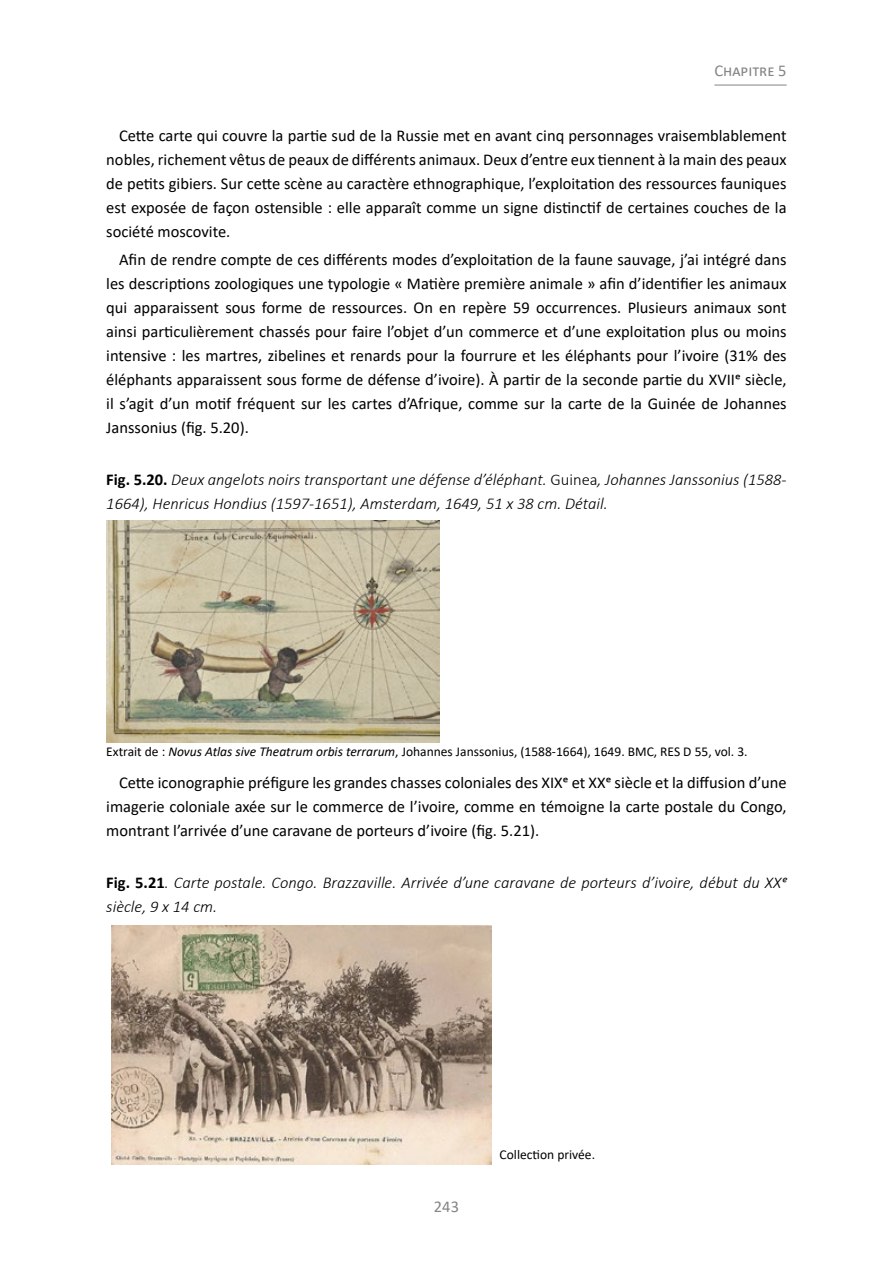
<style>
.page{position:relative;width:893px;height:1263px;background:#fff}
.page>*{position:absolute;margin:0;border:0;box-sizing:border-box;transform-origin:0 0}
.t1{font:16.5px/24px "Calibri";color:#000;text-align:justify}
.t2{font:italic 300 16.5px/24px "Calibri";color:#000}
.t3{font:16.5px "Calibri";color:#848686}
.t4{font:13.5px "Calibri";color:#000}
.s1{font-weight:700;font-style:normal}
.s2{font-style:normal}
.s3{font-style:italic}
</style>
<div class="page">
<hr style="left:714px;top:85px;width:73px;height:1px;background:#848686">
<img style="left:106px;top:521px;width:333px;height:221px">
<img style="left:112px;top:925px;width:380px;height:239px">
<p class="t3" style="left:714px;top:59px;width:74px">Chapitre 5</p>
<p class="t1" style="left:106px;top:123px;width:682px;text-indent:13px">Cette carte qui couvre la partie sud de la Russie met en avant cinq personnages vraisemblablement nobles, richement vêtus de peaux de différents animaux. Deux d’entre eux tiennent à la main des peaux de petits gibiers. Sur cette scène au caractère ethnographique, l’exploitation des ressources fauniques est exposée de façon ostensible : elle apparaît comme un signe distinctif de certaines couches de la société moscovite.</p>
<p class="t1" style="left:106px;top:247px;width:682px;text-indent:13px">Afin de rendre compte de ces différents modes d’exploitation de la faune sauvage, j’ai intégré dans les descriptions zoologiques une typologie « Matière première animale » afin d’identifier les animaux qui apparaissent sous forme de ressources. On en repère 59 occurrences. Plusieurs animaux sont ainsi particulièrement chassés pour faire l’objet d’un commerce et d’une exploitation plus ou moins intensive : les martres, zibelines et renards pour la fourrure et les éléphants pour l’ivoire (31% des éléphants apparaissent sous forme de défense d’ivoire). À partir de la seconde partie du XVIIe siècle, il s’agit d’un motif fréquent sur les cartes d’Afrique, comme sur la carte de la Guinée de Johannes Janssonius (fig. 5.20).</p>
<p class="t2" style="left:106px;top:468px;width:682px"><span class="s1">Fig. 5.20.</span> Deux angelots noirs transportant une défense d’éléphant. <span class="s2">Guinea</span>, Johannes Janssonius (1588-<br>1664), Henricus Hondius (1597-1651), Amsterdam, 1649, 51 x 38 cm. Détail.</p>
<p class="t4" style="left:106px;top:742px;width:643px">Extrait de : <span class="s3">Novus Atlas sive Theatrum orbis terrarum</span>, Johannes Janssonius, (1588-1664), 1649. BMC, RES D 55, vol. 3.</p>
<p class="t1" style="left:106px;top:770px;width:682px;text-indent:13px">Cette iconographie préfigure les grandes chasses coloniales des XIXe et XXe siècle et la diffusion d’une imagerie coloniale axée sur le commerce de l’ivoire, comme en témoigne la carte postale du Congo, montrant l’arrivée d’une caravane de porteurs d’ivoire (fig. 5.21).</p>
<p class="t2" style="left:106px;top:870px;width:682px"><span class="s1">Fig. 5.21</span>. Carte postale. Congo. Brazzaville. Arrivée d’une caravane de porteurs d’ivoire, début du XXe siècle, 9 x 14 cm.</p>
<p class="t3" style="left:434px;top:1195px;width:27px">243</p>
<p class="t4" style="left:500px;top:1145px;width:97px">Collection privée.</p>
</div>
